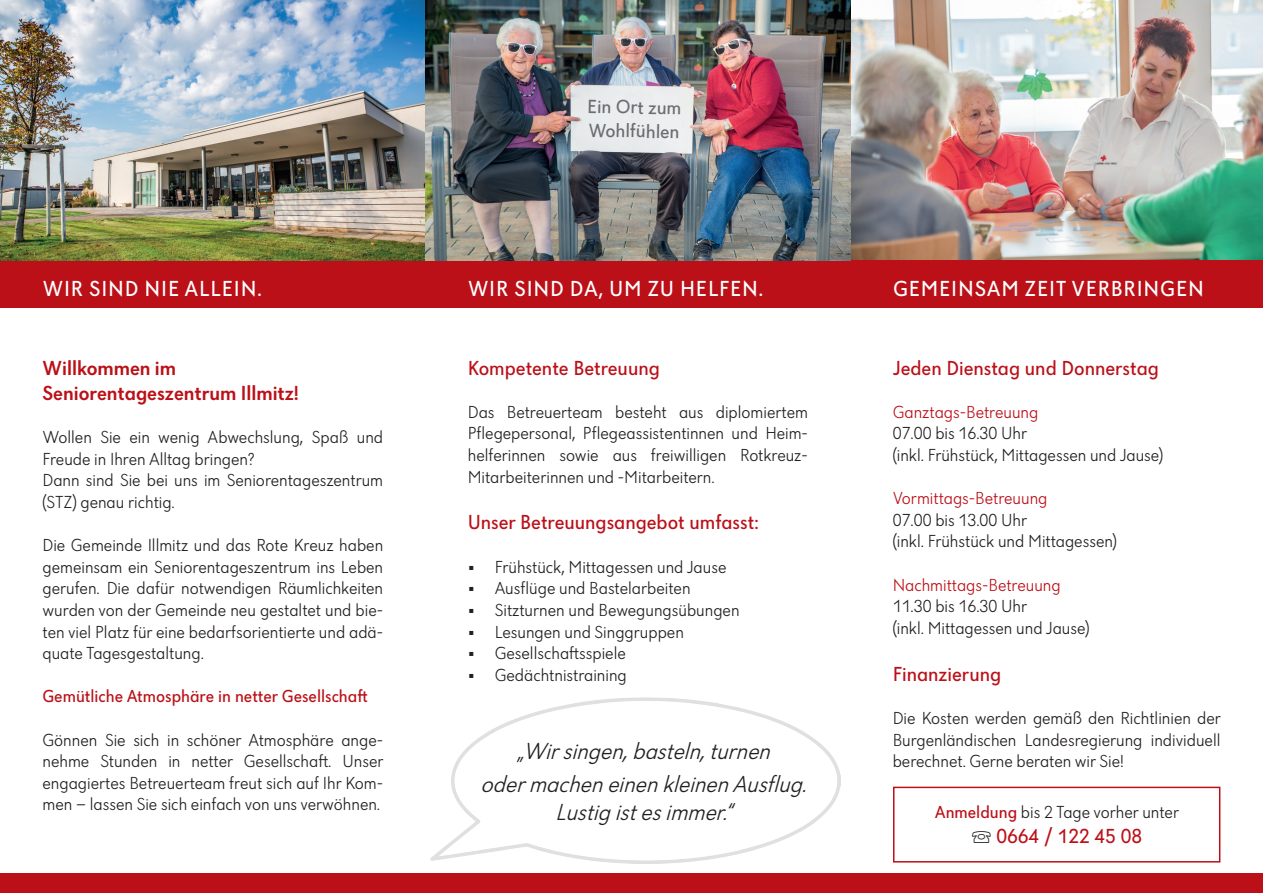
<style>
.page{position:relative;width:1263px;height:893px;background:#fff}
.page>*{position:absolute;margin:0;border:0;box-sizing:border-box;transform-origin:0 0}
.t1{font:italic 300 24px/32.7px "Dunant";color:#231f20;text-align:center}
.t2{font:22.5px "Dunant";letter-spacing:.035em;color:#fff}
.t3{font:21px "Dunant";color:#bb1018}
.t4{font:500 21px/25.2px "Dunant";color:#bb1018}
.t5{font:19.8px/23.7px "Dunant";color:#6c6d70}
.t6{font:300 18px/21.6px "Dunant";color:#231f20}
.t7{font:300 18px "Dunant";color:#bb1018}
.t8{font:18px "Dunant";color:#bb1018}
.s1{font-weight:400;color:#bb1018}
.s2{font-family:"Dunant Signs";color:#231f20}
</style>
<div class="page">
<div style="left:0;top:873px;width:1263px;height:20px;background:#bb1018"></div>
<img style="left:850px;top:0;width:413px;height:261px">
<div style="left:0;top:261px;width:1263px;height:47px;background:#bb1018"></div>
<img style="left:0;top:0;width:850px;height:261px">
<div style="left:893px;top:787px;width:327px;height:75px;border:2px solid #bb1018"></div>
<img style="left:430px;top:697px;width:411px;height:166px">
<p class="t5" style="left:588px;top:94px;width:96px;rotate:1deg">Ein Ort zum<br>Wohlfühlen</p>
<p class="t2" style="left:43px;top:276px;width:221px">WIR SIND NIE ALLEIN.</p>
<p class="t2" style="left:468px;top:276px;width:297px">WIR SIND DA, UM ZU HELFEN.</p>
<p class="t4" style="left:43px;top:355px;width:258px">Willkommen im<br>Seniorentageszentrum Illmitz!</p>
<p class="t6" style="left:43px;top:426px;width:342px">Wollen Sie ein wenig Abwechslung, Spaß und Freude in Ihren Alltag bringen?<br>Dann sind Sie bei uns im Seniorentageszentrum (STZ) genau richtig.</p>
<p class="t6" style="left:43px;top:534px;width:342px;text-align:justify">Die Gemeinde Illmitz und das Rote Kreuz haben gemeinsam ein Seniorentageszentrum ins Leben gerufen. Die dafür notwendigen Räumlichkeiten wurden von der Gemeinde neu gestaltet und bie&shy;ten viel Platz für eine bedarfsorientierte und adä&shy;quate Tagesgestaltung.</p>
<p class="t8" style="left:43px;top:686px;width:327px">Gemütliche Atmosphäre in netter Gesellschaft</p>
<p class="t6" style="left:43px;top:729px;width:343px;text-align:justify">Gönnen Sie sich in schöner Atmosphäre ange&shy;nehme Stunden in netter Gesellschaft. Unser engagiertes Betreuerteam freut sich auf Ihr Kom&shy;men – lassen Sie sich einfach von uns verwöhnen.</p>
<p class="t3" style="left:468px;top:356px;width:194px">Kompetente Betreuung</p>
<p class="t6" style="left:468px;top:401px;width:342px;text-align:justify">Das Betreuerteam besteht aus diplomiertem Pflegepersonal, Pflegeassistentinnen und Heim&shy;helferinnen sowie aus freiwilligen Rotkreuz-Mitarbeiterinnen und -Mitarbeitern.</p>
<p class="t3" style="left:468px;top:511px;width:293px">Unser Betreuungsangebot umfasst:</p>
<p class="t6" style="left:468px;top:556px;width:260px">• Frühstück, Mittagessen und Jause</p>
<p class="t6" style="left:468px;top:578px;width:224px">• Ausflüge und Bastelarbeiten</p>
<p class="t6" style="left:468px;top:599px;width:273px">• Sitzturnen und Bewegungsübungen</p>
<p class="t6" style="left:468px;top:621px;width:218px">• Lesungen und Singgruppen</p>
<p class="t6" style="left:468px;top:642px;width:160px">• Gesellschaftsspiele</p>
<p class="t6" style="left:468px;top:664px;width:161px">• Gedächtnistraining</p>
<h1 class="t1" style="left:481px;top:735px;width:334px">„Wirsingen,basteln,turnen odermacheneinenkleinenAusflug.</h1>
<h1 class="t1" style="left:555px;top:796px;width:185px">Lustigistesimmer.“</h1>
<p class="t2" style="left:893px;top:276px;width:312px">GEMEINSAM ZEIT VERBRINGEN</p>
<p class="t3" style="left:893px;top:356px;width:268px">Jeden Dienstag und Donnerstag</p>
<p class="t7" style="left:893px;top:402px;width:147px">Ganztags-Betreuung</p>
<p class="t6" style="left:893px;top:423px;width:272px">07.00 bis 16.30 Uhr<br>(inkl. Frühstück, Mittagessen und Jause)</p>
<p class="t7" style="left:893px;top:489px;width:156px">Vormittags-Betreuung</p>
<p class="t6" style="left:893px;top:509px;width:226px">07.00 bis 13.00 Uhr<br>(inkl. Frühstück und Mittagessen)</p>
<p class="t7" style="left:893px;top:575px;width:169px">Nachmittags-Betreuung</p>
<p class="t6" style="left:893px;top:596px;width:198px">11.30 bis 16.30 Uhr<br>(inkl. Mittagessen und Jause)</p>
<p class="t3" style="left:893px;top:662px;width:110px">Finanzierung</p>
<p class="t6" style="left:893px;top:707px;width:330px;text-align:justify">Die Kosten werden gemäß den Richtlinien der Burgenländischen Landesregierung individuell berechnet. Gerne beraten wir Sie!</p>
<p class="t6" style="left:935px;top:801px;width:246px"><span class="s1">Anmeldung</span> bis 2 Tage vorher unter</p>
<p class="t3" style="left:971px;top:824px;width:172px"><span class="s2">u</span> 0664 / 122 45 08</p>
</div>
